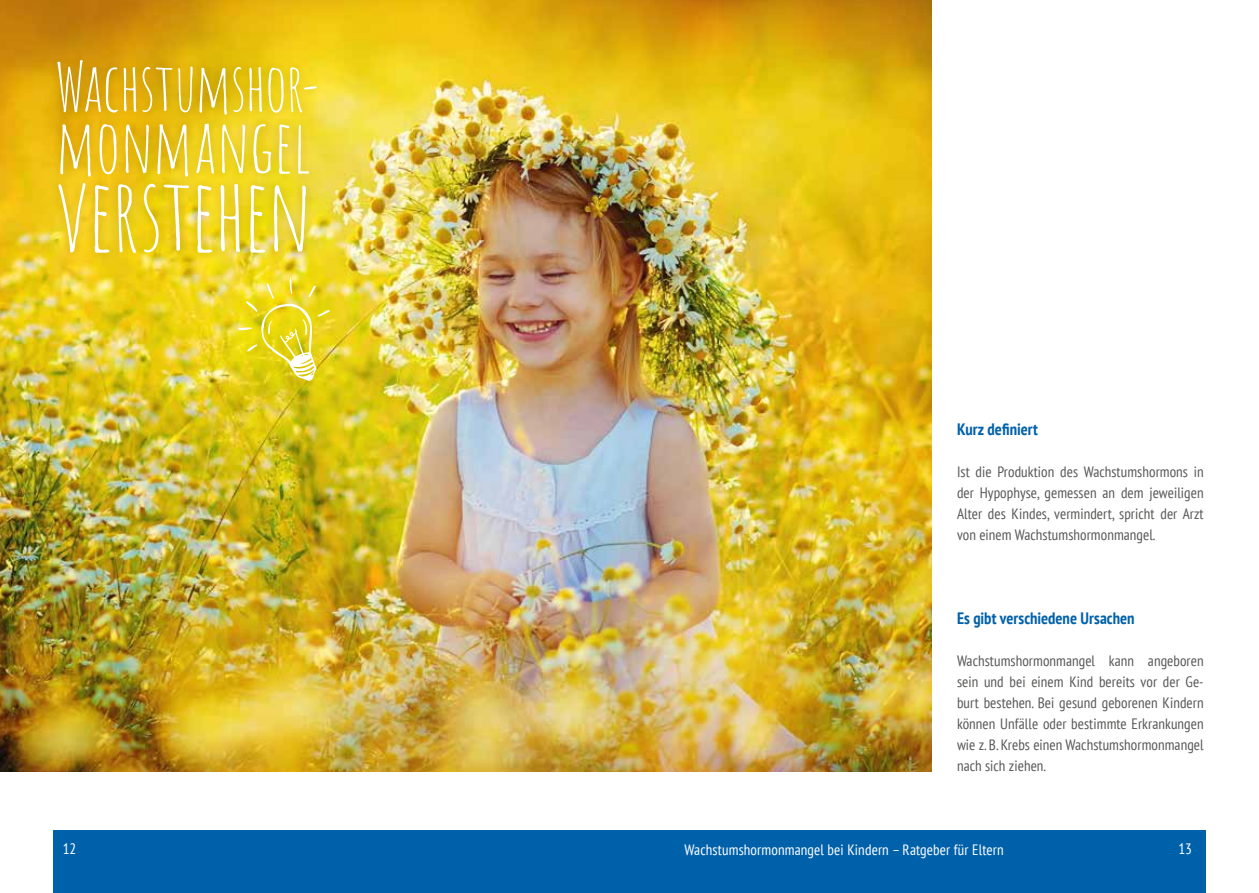
<style>
.page{position:relative;width:1259px;height:893px;background:#fff}
.page>*{position:absolute;margin:0;border:0;box-sizing:border-box;transform-origin:0 0}
.t1{font:100.5px "Amatic SC";letter-spacing:-.025em;color:#fff}
.t2{font:73.5px "Amatic SC";letter-spacing:-.005em;color:#fff}
.t3{font:66px "Amatic SC";letter-spacing:-.025em;color:#fff}
.t4{font:700 condensed 16.5px "PT Sans";color:#0061ab}
.t5{font:condensed 15px/21px "PT Sans";letter-spacing:.005em;color:#575756;text-align:justify}
.t6{font:condensed 15px "PT Sans";letter-spacing:.01em;color:#fff}
</style>
<div class="page">
<div style="left:53px;top:831px;width:1152px;height:62px;background:#0061ab"></div>
<img style="left:0;top:0;width:931px;height:772px">
<div style="left:49px;top:51px;width:276px;height:210px;background:#000;opacity:.2"></div>
<svg style="left:238px;top:277px;width:92px;height:104px;background:#ead92f"></svg>
<h3 class="t3" style="left:55px;top:39px;width:266px">Wachstumshor-</h3>
<h2 class="t2" style="left:55px;top:93px;width:257px">monmangel</h2>
<h1 class="t1" style="left:55px;top:142px;width:259px">verstehen</h1>
<p class="t4" style="left:957px;top:418px;width:82px">Kurz definiert</p>
<p class="t5" style="left:957px;top:460px;width:248px">Ist die Produktion des Wachstumshormons in der Hypophyse, gemessen an dem jeweiligen Alter des Kindes, vermindert, spricht der Arzt von einem Wachstumshormonmangel.</p>
<p class="t4" style="left:957px;top:607px;width:179px">Es gibt verschiedene Ursachen</p>
<p class="t5" style="left:957px;top:649px;width:248px">Wachstumshormonmangel kann angeboren sein und bei einem Kind bereits vor der Ge&shy;burt bestehen. Bei gesund geborenen Kindern können Unfälle oder bestimmte Erkrankungen wie z. B. Krebs einen Wachstumshormonmangel nach sich ziehen.</p>
<p class="t6" style="left:63px;top:839px;width:15px">12</p>
<p class="t6" style="left:684px;top:840px;width:321px">Wachstumshormonmangel bei Kindern – Ratgeber für Eltern</p>
<p class="t6" style="left:1178px;top:839px;width:15px">13</p>
</div>
